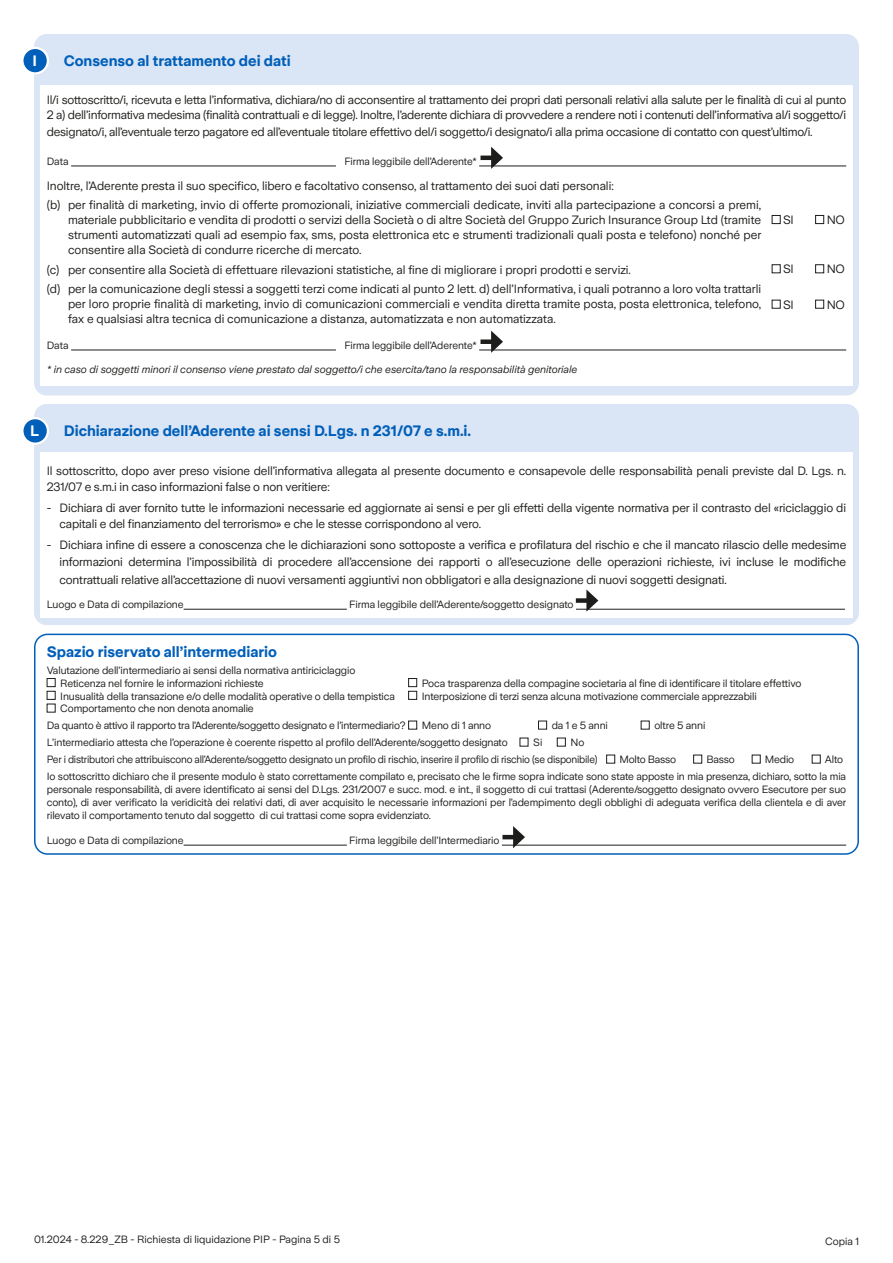
<style>
.page{position:relative;width:893px;height:1263px;background:#fff}
.page>*{position:absolute;margin:0;border:0;box-sizing:border-box;transform-origin:0 0}
.t1{font:700 15px "Zurich Sans";color:#005fb9}
.t2{font:700 15px "Zurich Sans";color:#fff}
.t3{font:12px/15px "Zurich Sans";letter-spacing:-.01em;color:#1d1d1b}
.t4{font:10.5px/12.8px "Zurich Sans";letter-spacing:-.01em;color:#1d1d1b}
.t5{font:italic 10.5px "Zurich Sans";color:#1d1d1b}
</style>
<div class="page">
<div style="left:34px;top:404px;width:825px;height:221px;background:#dae5f5;border-radius:13px"></div>
<div style="left:40px;top:452px;width:813px;height:165px;background:#fff"></div>
<svg style="left:22px;top:418px;width:26px;height:26px"></svg>
<div style="left:21px;top:417px;width:28px;height:28px;border:2px solid #fff;border-radius:50%"></div>
<hr style="left:184px;top:609px;width:163px;height:1px;background:#1d1d1b">
<hr style="left:576px;top:609px;width:269px;height:1px;background:#1d1d1b">
<div style="left:576px;top:598px;width:15px;height:5px;background:#1d1d1b"></div>
<svg style="left:586px;top:589px;width:12px;height:23px"></svg>
<hr style="left:502px;top:835px;width:15px;height:4px;background:#1d1d1b">
<svg style="left:513px;top:826px;width:12px;height:22px"></svg>
<div style="left:34px;top:634px;width:825px;height:221px;border:2px solid #005fb9;border-radius:13px"></div>
<hr style="left:184px;top:845px;width:163px;height:1px;background:#1d1d1b">
<hr style="left:502px;top:845px;width:344px;height:1px;background:#1d1d1b">
<div style="left:47px;top:678px;width:8px;height:9px;border:1px solid #1d1d1b"></div>
<div style="left:408px;top:678px;width:9px;height:9px;border:1px solid #1d1d1b"></div>
<div style="left:47px;top:691px;width:8px;height:9px;border:1px solid #1d1d1b"></div>
<div style="left:408px;top:691px;width:9px;height:9px;border:1px solid #1d1d1b"></div>
<div style="left:408px;top:721px;width:9px;height:8px;border:1px solid #1d1d1b"></div>
<div style="left:538px;top:721px;width:9px;height:8px;border:1px solid #1d1d1b"></div>
<div style="left:641px;top:721px;width:9px;height:8px;border:1px solid #1d1d1b"></div>
<div style="left:557px;top:738px;width:9px;height:8px;border:1px solid #1d1d1b"></div>
<div style="left:606px;top:755px;width:9px;height:8px;border:1px solid #1d1d1b"></div>
<div style="left:693px;top:755px;width:9px;height:8px;border:1px solid #1d1d1b"></div>
<div style="left:752px;top:755px;width:9px;height:8px;border:1px solid #1d1d1b"></div>
<div style="left:34px;top:34px;width:825px;height:361px;background:#dae5f5;border-radius:13px"></div>
<div style="left:40px;top:85px;width:813px;height:301px;background:#fff"></div>
<hr style="left:71px;top:166px;width:265px;height:1px;background:#1d1d1b">
<hr style="left:479px;top:166px;width:367px;height:1px;background:#1d1d1b">
<hr style="left:71px;top:350px;width:265px;height:1px;background:#1d1d1b">
<hr style="left:479px;top:350px;width:367px;height:1px;background:#1d1d1b">
<hr style="left:480px;top:156px;width:15px;height:4px;background:#1d1d1b">
<svg style="left:491px;top:147px;width:12px;height:22px"></svg>
<div style="left:480px;top:339px;width:15px;height:5px;background:#1d1d1b"></div>
<svg style="left:491px;top:331px;width:12px;height:22px"></svg>
<div style="left:22px;top:48px;width:26px;height:25px;background:#005fb9;border-radius:50%"></div>
<div style="left:21px;top:47px;width:28px;height:28px;border:2px solid #fff;border-radius:50%"></div>
<div style="left:772px;top:215px;width:8px;height:9px;border:1px solid #1d1d1b"></div>
<div style="left:815px;top:215px;width:9px;height:9px;border:1px solid #1d1d1b"></div>
<div style="left:772px;top:264px;width:8px;height:9px;border:1px solid #1d1d1b"></div>
<div style="left:815px;top:264px;width:9px;height:9px;border:1px solid #1d1d1b"></div>
<div style="left:772px;top:300px;width:8px;height:9px;border:1px solid #1d1d1b"></div>
<div style="left:815px;top:300px;width:9px;height:9px;border:1px solid #1d1d1b"></div>
<p class="t2" style="left:32px;top:52px;width:6px">I</p>
<p class="t1" style="left:64px;top:52px;width:229px">Consenso al trattamento dei dati</p>
<p class="t3" style="left:47px;top:93px;width:801px">Il/i sottoscritto/i, ricevuta e letta l’informativa, dichiara/no di acconsentire al trattamento dei propri dati personali relativi alla salute per le finalità di cui al punto<br>2 a) dell’informativa medesima (finalità contrattuali e di legge). Inoltre, l’aderente dichiara di provvedere a rendere noti i contenuti dell’informativa al/i soggetto/i</p>
<p class="t3" style="left:47px;top:124px;width:767px">designato/i, all’eventuale terzo pagatore ed all’eventuale titolare effettivo del/i soggetto/i designato/i alla prima occasione di contatto con quest’ultimo/i.</p>
<p class="t4" style="left:47px;top:155px;width:23px">Data</p>
<p class="t4" style="left:344px;top:155px;width:134px">Firma leggibile dell’Aderente*</p>
<p class="t3" style="left:47px;top:176px;width:716px;line-height:19.2px">Inoltre, l’Aderente presta il suo specifico, libero e facoltativo consenso, al trattamento dei suoi dati personali:<br>(b) per finalità di marketing, invio di offerte promozionali, iniziative commerciali dedicate, inviti alla partecipazione a concorsi a premi,</p>
<p class="t3" style="left:68px;top:213px;width:695px;text-align:justify">materiale pubblicitario e vendita di prodotti o servizi della Società o di altre Società del Gruppo Zurich Insurance Group Ltd (tramite strumenti automatizzati quali ad esempio fax, sms, posta elettronica etc e strumenti tradizionali quali posta e telefono) nonché per consentire alla Società di condurre ricerche di mercato.</p>
<p class="t3" style="left:47px;top:260px;width:716px;line-height:19.2px">(c) per consentire alla Società di effettuare rilevazioni statistiche, al fine di migliorare i propri prodotti e servizi.<br>(d) per la comunicazione degli stessi a soggetti terzi come indicati al punto 2 lett. d) dell’Informativa, i quali potranno a loro volta trattarli</p>
<p class="t3" style="left:68px;top:296px;width:695px">per loro proprie finalità di marketing, invio di comunicazioni commerciali e vendita diretta tramite posta, posta elettronica, telefono, fax e qualsiasi altra tecnica di comunicazione a distanza, automatizzata e non automatizzata.</p>
<p class="t4" style="left:47px;top:339px;width:23px">Data</p>
<p class="t4" style="left:344px;top:339px;width:134px">Firma leggibile dell’Aderente*</p>
<p class="t5" style="left:47px;top:364px;width:532px">* in caso di soggetti minori il consenso viene prestato dal soggetto/i che esercita/tano la responsabilità genitoriale</p>
<p class="t3" style="left:783px;top:212px;width:12px">SI</p>
<p class="t3" style="left:827px;top:212px;width:20px">NO</p>
<p class="t3" style="left:783px;top:262px;width:12px">SI</p>
<p class="t3" style="left:827px;top:262px;width:20px">NO</p>
<p class="t3" style="left:783px;top:297px;width:12px">SI</p>
<p class="t3" style="left:827px;top:297px;width:20px">NO</p>
<p class="t2" style="left:30px;top:423px;width:10px">L</p>
<p class="t1" style="left:64px;top:422px;width:409px">Dichiarazione dell’Aderente ai sensi D.Lgs. n 231/07 e s.m.i.</p>
<p class="t3" style="left:47px;top:462px;width:801px;line-height:16.5px">Il sottoscritto, dopo aver preso visione dell’informativa allegata al presente documento e consapevole delle responsabilità penali previste dal D. Lgs. n.<br>231/07 e s.m.i in caso informazioni false o non veritiere:</p>
<p class="t3" style="left:60px;top:500px;width:788px;line-height:16.5px;text-indent:-13px">- Dichiara di aver fornito tutte le informazioni necessarie ed aggiornate ai sensi e per gli effetti della vigente normativa per il contrasto del «riciclaggio di capitali e del finanziamento del terrorismo» e che le stesse corrispondono al vero.</p>
<p class="t3" style="left:47px;top:537px;width:801px;line-height:16.5px;text-align:right">- Dichiara infine di essere a conoscenza che le dichiarazioni sono sottoposte a verifica e profilatura del rischio e che il mancato rilascio delle medesime informazioni determina l’impossibilità di procedere all’accensione dei rapporti o all’esecuzione delle operazioni richieste, ivi incluse le modifiche</p>
<p class="t3" style="left:60px;top:572px;width:669px">contrattuali relative all’accettazione di nuovi versamenti aggiuntivi non obbligatori e alla designazione di nuovi soggetti designati.</p>
<p class="t4" style="left:47px;top:598px;width:138px">Luogo e Data di compilazione</p>
<p class="t4" style="left:349px;top:598px;width:226px">Firma leggibile dell’Aderente/soggetto designato</p>
<p class="t1" style="left:47px;top:643px;width:232px">Spazio riservato all’intermediario</p>
<p class="t4" style="left:60px;top:664px;width:297px;text-indent:-14px">Valutazione dell’intermediario ai sensi della normativa antiriciclaggio<br>Reticenza nel fornire le informazioni richieste</p>
<p class="t4" style="left:422px;top:677px;width:381px">Poca trasparenza della compagine societaria al fine di identificare il titolare effettivo</p>
<p class="t4" style="left:60px;top:690px;width:336px">Inusualità della transazione e/o delle modalità operative o della tempistica</p>
<p class="t4" style="left:422px;top:690px;width:337px">Interposizione di terzi senza alcuna motivazione commerciale apprezzabili</p>
<p class="t4" style="left:47px;top:700px;width:360px;line-height:17px;text-indent:14px">Comportamento che non denota anomalie<br>Da quanto è attivo il rapporto tra l’Aderente/soggetto designato e l’intermediario?</p>
<p class="t4" style="left:422px;top:720px;width:71px">Meno di 1 anno</p>
<p class="t4" style="left:552px;top:720px;width:58px">da 1 e 5 anni</p>
<p class="t4" style="left:654px;top:720px;width:52px">oltre 5 anni</p>
<p class="t4" style="left:47px;top:737px;width:462px">L’intermediario attesta che l’operazione è coerente rispetto al profilo dell’Aderente/soggetto designato</p>
<p class="t4" style="left:533px;top:737px;width:11px">Si</p>
<p class="t4" style="left:47px;top:734px;width:552px;line-height:17px;text-indent:524px">No<br>Per i distributori che attribuiscono all’Aderente/soggetto designato un profilo di rischio, inserire il profilo di rischio (se disponibile)</p>
<p class="t4" style="left:47px;top:751px;width:801px;line-height:17px;text-align:right">Alto<br>Io sottoscritto dichiaro che il presente modulo è stato correttamente compilato e, precisato che le firme sopra indicate sono state apposte in mia presenza, dichiaro, sotto la mia</p>
<p class="t4" style="left:47px;top:783px;width:801px;text-align:justify">personale responsabilità, di avere identificato ai sensi del D.Lgs. 231/2007 e succ. mod. e int., il soggetto di cui trattasi (Aderente/soggetto designato ovvero Esecutore per suo conto), di aver verificato la veridicità dei relativi dati, di aver acquisito le necessarie informazioni per l’adempimento degli obblighi di adeguata verifica della clientela e di aver rilevato il comportamento tenuto dal soggetto di cui trattasi come sopra evidenziato.</p>
<p class="t4" style="left:47px;top:834px;width:138px">Luogo e Data di compilazione</p>
<p class="t4" style="left:349px;top:834px;width:152px">Firma leggibile dell’Intermediario</p>
<p class="t4" style="left:619px;top:754px;width:58px">Molto Basso</p>
<p class="t4" style="left:706px;top:754px;width:30px">Basso</p>
<p class="t4" style="left:765px;top:754px;width:31px">Medio</p>
<p class="t4" style="left:34px;top:1233px;width:308px">01.2024 - 8.229_ZB - Richiesta di liquidazione PIP - Pagina 5 di 5</p>
<p class="t4" style="left:825px;top:1235px;width:35px">Copia 1</p>
</div>
